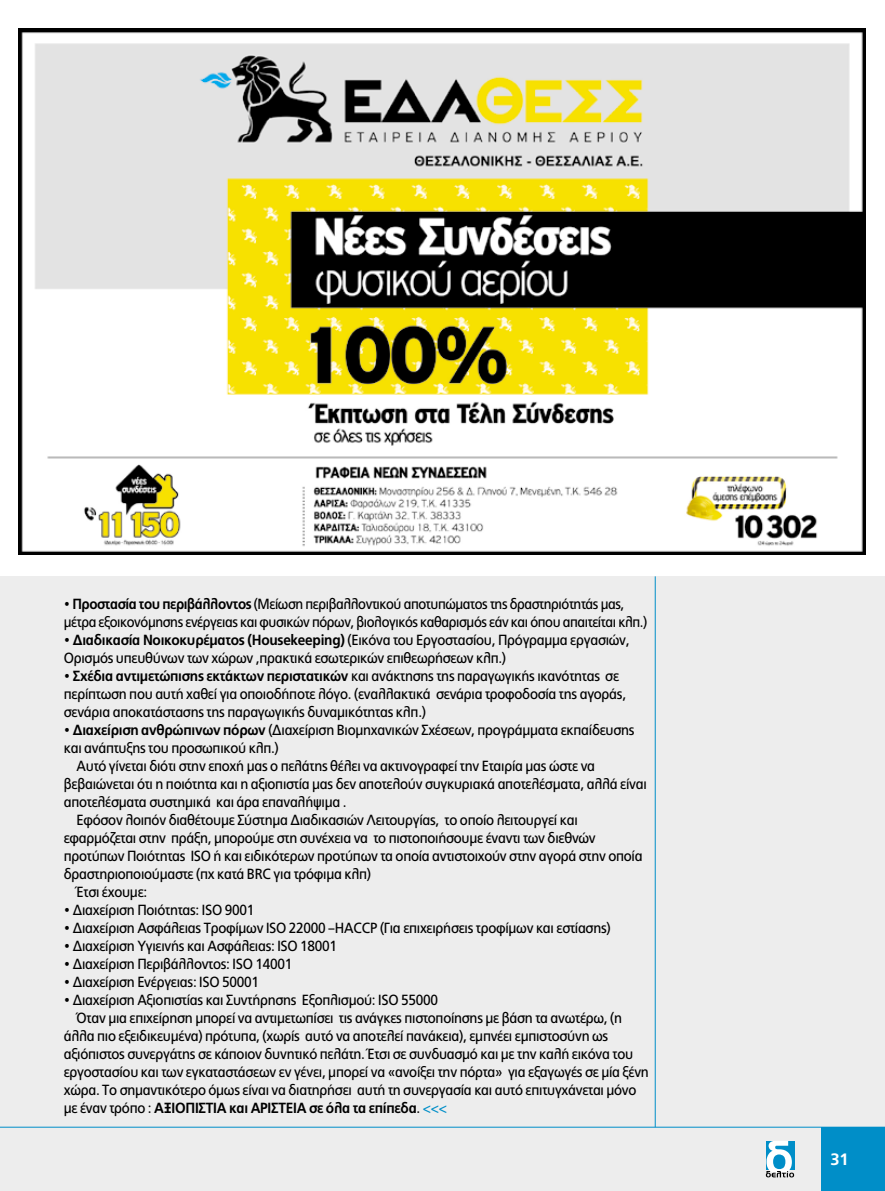
<style>
.page{position:relative;width:885px;height:1191px;background:#fff}
.page>*{position:absolute;margin:0;border:0;box-sizing:border-box;transform-origin:0 0}
.t1{font:700 16.5px "PF Catalog";color:#fff}
.t2{font:14.7px/18px "PF Catalog";letter-spacing:-.02em;color:#000;scale:.93 1}
.t3{font:14.7px/18px "PF Catalog";letter-spacing:-.02em;color:#000;scale:.91 1}
.t4{font:700 14.7px "PF Catalog";letter-spacing:-.02em;color:#000;scale:.93 1}
.s1{font-family:"PF Din Text";font-weight:300}
.s2{font-weight:700}
.s3{font-weight:400}
.s4{font-weight:400;color:#008ec8}
</style>
<div class="page">
<div style="left:0;top:576px;width:884px;height:615px;background:#ededed"></div>
<svg style="left:765px;top:1141px;width:29px;height:36px"></svg>
<hr style="left:654px;top:576px;width:1px;height:551px;background:#008ec8">
<div style="left:821px;top:1127px;width:63px;height:64px;background:#008ec8"></div>
<hr style="left:0;top:1126px;width:884px;height:1px;background:#008ec8">
<img style="left:19px;top:29px;width:846px;height:525px">
<p class="t3" style="left:64px;top:595px;width:642px"><span class="s1">•</span> <span class="s2">Προστασία του περιβάλλοντος</span> (Μείωση περιβαλλοντικού αποτυπώματος της δραστηριότητάς μας, μέτρα εξοικονόμησης ενέργειας και φυσικών πόρων, βιολογικός καθαρισμός εάν και όπου απαιτείται κλπ.)</p>
<p class="t2" style="left:64px;top:631px;width:610px"><span class="s1">•</span> <span class="s2">Διαδικασία Νοικοκυρέματος (Housekeeping)</span> (Εικόνα του Εργοστασίου, Πρόγραμμα εργασιών,<br>Ορισμός υπευθύνων των χώρων ,πρακτικά εσωτερικών επιθεωρήσεων κλπ.)</p>
<p class="t2" style="left:64px;top:667px;width:606px"><span class="s1">•</span> <span class="s2">Σχέδια αντιμετώπισης εκτάκτων περιστατικών</span> και ανάκτησης της παραγωγικής ικανότητας σε περίπτωση που αυτή χαθεί για οποιοδήποτε λόγο. (εναλλακτικά σενάρια τροφοδοσία της αγοράς, σενάρια αποκατάστασης της παραγωγικής δυναμικότητας κλπ.)</p>
<p class="t2" style="left:64px;top:721px;width:615px"><span class="s1">•</span> <span class="s2">Διαχείριση ανθρώπινων πόρων</span> (Διαχείριση Βιομηχανικών Σχέσεων, προγράμματα εκπαίδευσης</p>
<p class="t2" style="left:64px;top:739px;width:233px">και ανάπτυξης του προσωπικού κλπ.)</p>
<p class="t2" style="left:77px;top:757px;width:559px">Αυτό γίνεται διότι στην εποχή μας ο πελάτης θέλει να ακτινογραφεί την Εταιρία μας ώστε να</p>
<p class="t2" style="left:64px;top:774px;width:628px">βεβαιώνεται ότι η ποιότητα και η αξιοπιστία μας δεν αποτελούν συγκυριακά αποτελέσματα, αλλά είναι</p>
<p class="t2" style="left:64px;top:792px;width:305px">αποτελέσματα συστημικά και άρα επαναλήψιμα .</p>
<p class="t2" style="left:77px;top:810px;width:540px">Εφόσον λοιπόν διαθέτουμε Σύστημα Διαδικασιών Λειτουργίας, το οποίο λειτουργεί και</p>
<p class="t2" style="left:64px;top:828px;width:573px">εφαρμόζεται στην πράξη, μπορούμε στη συνέχεια να το πιστοποιήσουμε έναντι των διεθνών</p>
<p class="t2" style="left:64px;top:846px;width:623px">προτύπων Ποιότητας ISO ή και ειδικότερων προτύπων τα οποία αντιστοιχούν στην αγορά στην οποία</p>
<p class="t2" style="left:64px;top:864px;width:332px">δραστηριοποιούμαστε (πχ κατά BRC για τρόφιμα κλπ)</p>
<p class="t2" style="left:77px;top:882px;width:78px">Έτσι έχουμε:</p>
<p class="t2" style="left:64px;top:900px;width:206px"><span class="s1">•</span> Διαχείριση Ποιότητας: ISO 9001</p>
<p class="t2" style="left:64px;top:918px;width:589px"><span class="s1">•</span> Διαχείριση Ασφάλειας Τροφίμων ISO 22000 –HACCP (Για επιχειρήσεις τροφίμων και εστίασης)</p>
<p class="t2" style="left:64px;top:936px;width:295px"><span class="s1">•</span> Διαχείριση Υγιεινής και Ασφάλειας: ISO 18001</p>
<p class="t2" style="left:64px;top:954px;width:247px"><span class="s1">•</span> Διαχείριση Περιβάλλοντος: ISO 14001</p>
<p class="t2" style="left:64px;top:972px;width:211px"><span class="s1">•</span> Διαχείριση Ενέργειας: ISO 50001</p>
<p class="t2" style="left:64px;top:990px;width:404px"><span class="s1">•</span> Διαχείριση Αξιοπιστίας και Συντήρησης Εξοπλισμού: ISO 55000</p>
<p class="t2" style="left:77px;top:1008px;width:588px">Όταν μια επιχείρηση μπορεί να αντιμετωπίσει τις ανάγκες πιστοποίησης με βάση τα ανωτέρω, (η</p>
<p class="t2" style="left:64px;top:1026px;width:587px">άλλα πιο εξειδικευμένα) πρότυπα, (χωρίς αυτό να αποτελεί πανάκεια), εμπνέει εμπιστοσύνη ως</p>
<p class="t2" style="left:64px;top:1044px;width:613px">αξιόπιστος συνεργάτης σε κάποιον δυνητικό πελάτη. Έτσι σε συνδυασμό και με την καλή εικόνα του</p>
<p class="t2" style="left:64px;top:1062px;width:630px">εργοστασίου και των εγκαταστάσεων εν γένει, μπορεί να «ανοίξει την πόρτα» για εξαγωγές σε μία ξένη</p>
<p class="t2" style="left:64px;top:1080px;width:617px">χώρα. Το σημαντικότερο όμως είναι να διατηρήσει αυτή τη συνεργασία και αυτό επιτυγχάνεται μόνο</p>
<p class="t4" style="left:64px;top:1099px;width:413px"><span class="s3">με έναν τρόπο :</span> ΑΞΙΟΠΙΣΤΙΑ και ΑΡΙΣΤΕΙΑ σε όλα τα επίπεδα<span class="s3">.</span> <span class="s4">&lt;&lt;&lt;</span></p>
<p class="t1" style="left:830px;top:1149px;width:20px">31</p>
</div>
